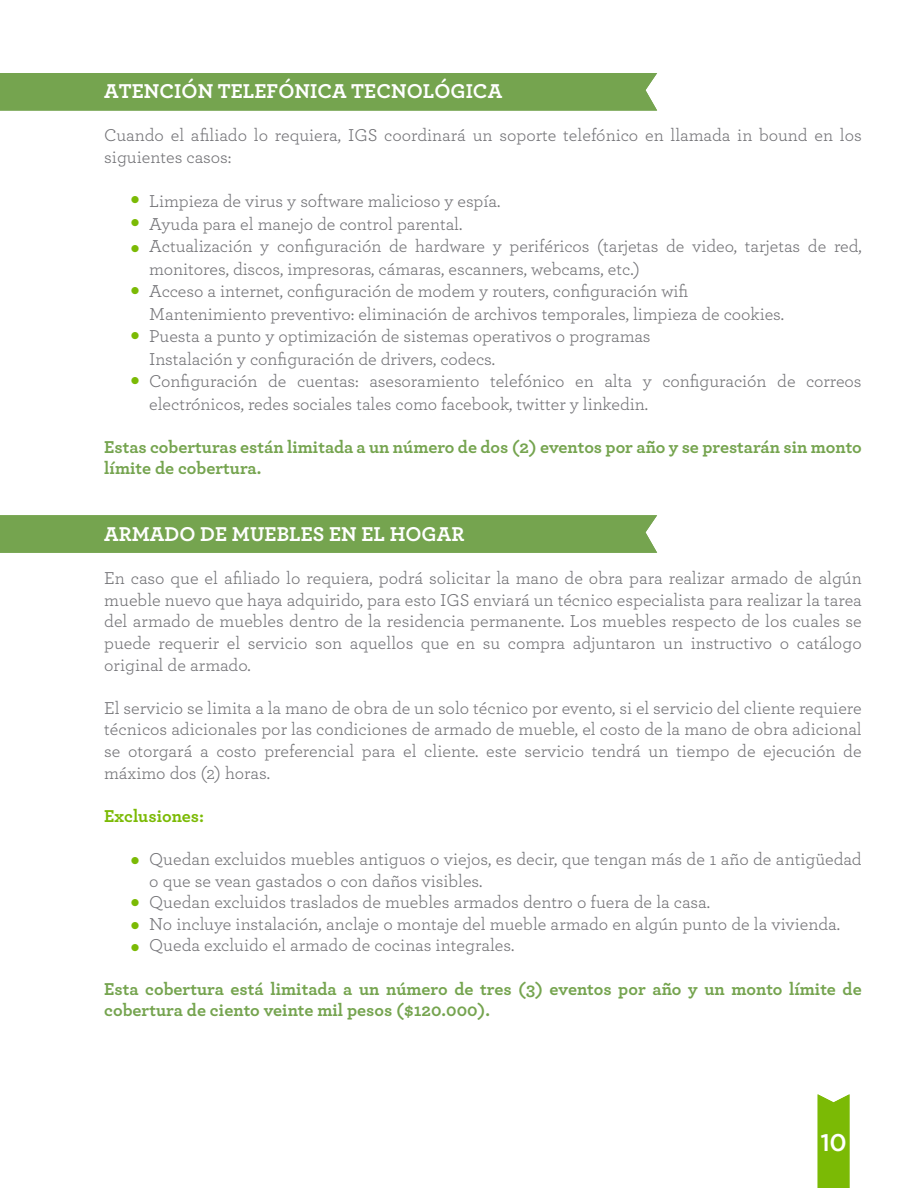
<style>
.page{position:relative;width:918px;height:1188px;background:#fff}
.page>*{position:absolute;margin:0;border:0;box-sizing:border-box;transform-origin:0 0}
.t1{font:500 24px "Gotham";color:#fff}
.t2{font:700 21px "Archer";color:#fff}
.t3{font:18px/21.6px "Archer";letter-spacing:-.005em;color:#727276}
.t4{font:700 18px/21.6px "Archer";color:#75a44f}
.t5{font:700 18px "Archer";color:#7bba05}
</style>
<div class="page">
<div style="left:0;top:73px;width:657px;height:38px;background:#75a44f"></div>
<div style="left:0;top:515px;width:657px;height:38px;background:#75a44f"></div>
<div style="left:818px;top:1094px;width:31px;height:94px;background:#7bba05"></div>
<p class="t2" style="left:104px;top:75px;width:400px">ATENCIÓN TELEFÓNICA TECNOLÓGICA</p>
<p class="t3" style="left:104px;top:124px;width:759px">Cuando el afiliado lo requiera, IGS coordinará un soporte telefónico en llamada in bound en los siguientes casos:</p>
<p class="t3" style="left:149px;top:189px;width:714px;line-height:22.5px">Limpieza de virus y software malicioso y espía.<br>Ayuda para el manejo de control parental.<br>Actualización y configuración de hardware y periféricos (tarjetas de video, tarjetas de red, monitores, discos, impresoras, cámaras, escanners, webcams, etc.)<br>Acceso a internet, configuración de modem y routers, configuración wifi<br>Mantenimiento preventivo: eliminación de archivos temporales, limpieza de cookies.<br>Puesta a punto y optimización de sistemas operativos o programas<br>Instalación y configuración de drivers, codecs.<br>Configuración de cuentas: asesoramiento telefónico en alta y configuración de correos electrónicos, redes sociales tales como facebook, twitter y linkedin.</p>
<p class="t4" style="left:104px;top:435px;width:759px">Estas coberturas están limitada a un número de dos (2) eventos por año y se prestarán sin monto límite de cobertura.</p>
<p class="t2" style="left:104px;top:518px;width:362px">ARMADO DE MUEBLES EN EL HOGAR</p>
<p class="t3" style="left:104px;top:567px;width:759px;text-align:justify">En caso que el afiliado lo requiera, podrá solicitar la mano de obra para realizar armado de algún mueble nuevo que haya adquirido, para esto IGS enviará un técnico especialista para realizar la tarea del armado de muebles dentro de la residencia permanente. Los muebles respecto de los cuales se puede requerir el servicio son aquellos que en su compra adjuntaron un instructivo o catálogo original de armado.</p>
<p class="t3" style="left:104px;top:696px;width:759px;text-align:justify">El servicio se limita a la mano de obra de un solo técnico por evento, si el servicio del cliente requiere técnicos adicionales por las condiciones de armado de mueble, el costo de la mano de obra adicional se otorgará a costo preferencial para el cliente. este servicio tendrá un tiempo de ejecución de máximo dos (2) horas.</p>
<p class="t5" style="left:104px;top:802px;width:101px">Exclusiones:</p>
<p class="t3" style="left:149px;top:847px;width:714px">Quedan excluidos muebles antiguos o viejos, es decir, que tengan más de 1 año de antigüedad o que se vean gastados o con daños visibles.<br>Quedan excluidos traslados de muebles armados dentro o fuera de la casa.<br>No incluye instalación, anclaje o montaje del mueble armado en algún punto de la vivienda.<br>Queda excluido el armado de cocinas integrales.</p>
<p class="t4" style="left:104px;top:977px;width:759px">Esta cobertura está limitada a un número de tres (3) eventos por año y un monto límite de cobertura de ciento veinte mil pesos ($120.000).</p>
<h1 class="t1" style="left:821px;top:1129px;width:28px">10</h1>
</div>
